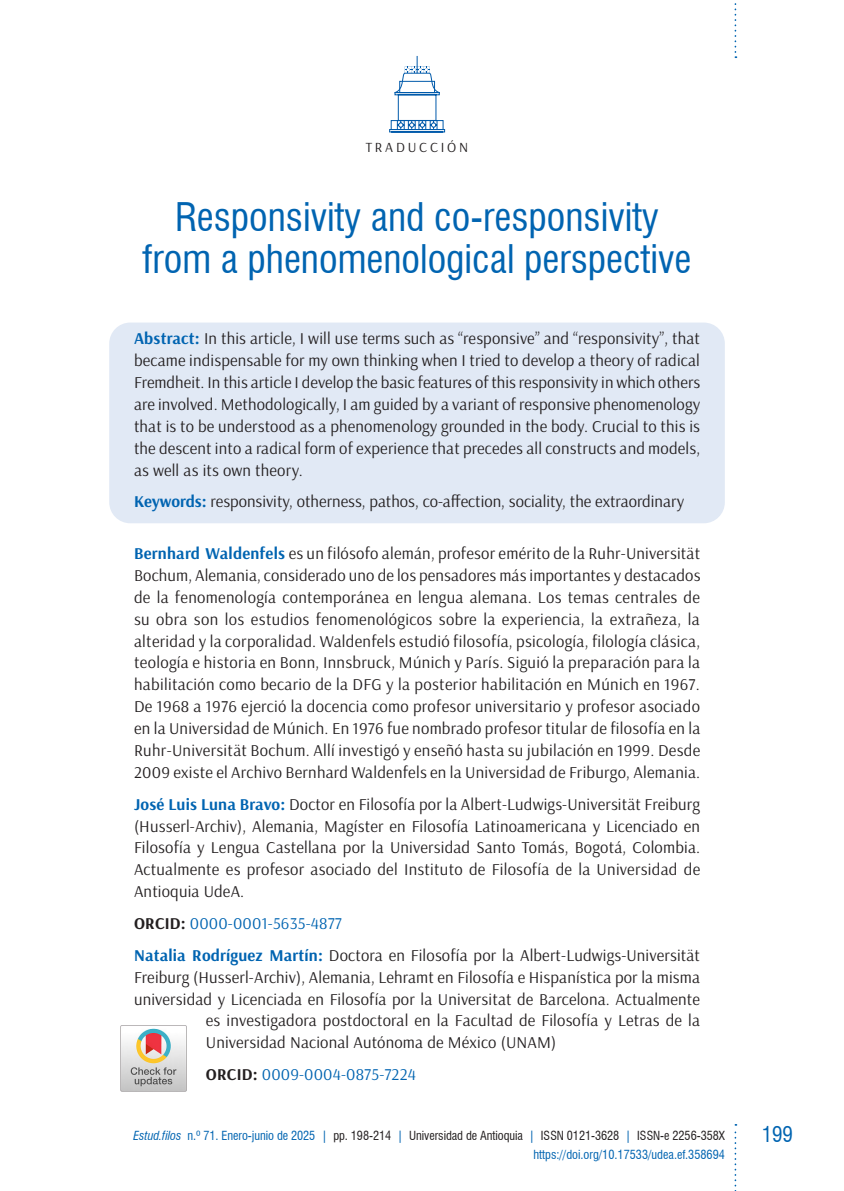
<style>
.page{position:relative;width:844px;height:1191px;background:#fff}
.page>*{position:absolute;margin:0;border:0;box-sizing:border-box;transform-origin:0 0}
._01_Titulo{font:condensed 38.5px/42px "Swiss 721 BT";color:#0164b1;text-align:center}
.t1{font:condensed 21px "Swiss 721 BT";color:#0164b1}
.Resumen{font:16.62px/21.9px "Arsenal";letter-spacing:.01em;color:#231f20;text-align:justify}
.Resumen-2{font:16.62px "Arsenal";letter-spacing:.01em;color:#0164b1}
.Separador{font:14px "Arsenal";letter-spacing:.2em;color:#231f20}
.t2{font:condensed 12.25px "Swiss 721 BT";letter-spacing:-.005em;color:#231f20}
.t3{font:condensed 12.25px "Swiss 721 BT";color:#0164b1}
.s1{font-weight:700;color:#0164b1}
.s2{font-weight:700;color:#231f20}
.s3{font-style:italic;color:#0164b1}
.s4{color:#0164b1}
</style>
<div class="page">
<svg style="left:734px;top:1124px;width:2px;height:67px"></svg>
<svg style="left:734px;top:3px;width:2px;height:55px"></svg>
<div style="left:109px;top:322px;width:615px;height:201px;background:#e1e9f5;border-radius:21px"></div>
<svg style="left:389px;top:56px;width:56px;height:76px"></svg>
<img style="left:121px;top:1026px;width:65px;height:65px">
<p class="Separador" style="left:365px;top:139px;width:104px">TRADUCCIÓN</p>
<p class="_01_Titulo" style="left:143px;top:196px;width:550px">Responsivity and co-responsivity from a phenomenological perspective</p>
<p class="Resumen" style="left:134px;top:328px;width:567px"><span class="s1">Abstract:</span> In this article, I will use terms such as “responsive” and “responsivity”, that became indispensable for my own thinking when I tried to develop a theory of radical Fremdheit. In this article I develop the basic features of this responsivity in which others are involved. Methodologically, I am guided by a variant of responsive phenomenology that is to be understood as a phenomenology grounded in the body. Crucial to this is the descent into a radical form of experience that precedes all constructs and models, as well as its own theory.</p>
<p class="Resumen" style="left:134px;top:491px;width:551px"><span class="s1">Keywords:</span> responsivity, otherness, pathos, co-affection, sociality, the extraordinary</p>
<p class="Resumen" style="left:134px;top:542px;width:568px"><span class="s1">Bernhard Waldenfels</span> es un filósofo alemán, profesor emérito de la Ruhr-Universität Bochum, Alemania, considerado uno de los pensadores más importantes y destacados de la fenomenología contemporánea en lengua alemana. Los temas centrales de su obra son los estudios fenomenológicos sobre la experiencia, la extrañeza, la alteridad y la corporalidad. Waldenfels estudió filosofía, psicología, filología clásica, teología e historia en Bonn, Innsbruck, Múnich y París. Siguió la preparación para la habilitación como becario de la DFG y la posterior habilitación en Múnich en 1967.<br>De 1968 a 1976 ejerció la docencia como profesor universitario y profesor asociado en la Universidad de Múnich. En 1976 fue nombrado profesor titular de filosofía en la Ruhr-Universität Bochum. Allí investigó y enseñó hasta su jubilación en 1999. Desde 2009 existe el Archivo Bernhard Waldenfels en la Universidad de Friburgo, Alemania.</p>
<p class="Resumen" style="left:134px;top:793px;width:567px"><span class="s1">José Luis Luna Bravo:</span> Doctor en Filosofía por la Albert-Ludwigs-Universität Freiburg (Husserl-Archiv), Alemania, Magíster en Filosofía Latinoamericana y Licenciado en Filosofía y Lengua Castellana por la Universidad Santo Tomás, Bogotá, Colombia.<br>Actualmente es profesor asociado del Instituto de Filosofía de la Universidad de Antioquia UdeA.</p>
<p class="Resumen-2" style="left:134px;top:913px;width:209px"><span class="s2">ORCID:</span> 0000-0001-5635-4877</p>
<p class="Resumen" style="left:134px;top:944px;width:567px"><span class="s1">Natalia Rodríguez Martín:</span> Doctora en Filosofía por la Albert-Ludwigs-Universität</p>
<p class="Resumen" style="left:134px;top:966px;width:567px">Freiburg (Husserl-Archiv), Alemania, Lehramt en Filosofía e Hispanística por la misma</p>
<p class="Resumen" style="left:134px;top:988px;width:567px">universidad y Licenciada en Filosofía por la Universitat de Barcelona. Actualmente</p>
<p class="Resumen" style="left:206px;top:1010px;width:495px">es investigadora postdoctoral en la Facultad de Filosofía y Letras de la</p>
<p class="Resumen" style="left:206px;top:1032px;width:352px">Universidad Nacional Autónoma de México (UNAM)</p>
<p class="Resumen-2" style="left:206px;top:1064px;width:211px"><span class="s2">ORCID:</span> 0009-0004-0875-7224</p>
<p class="t2" style="left:133px;top:1127px;width:592px"><span class="s3">Estud.filos</span> <span class="s4">n.º 71. Enero-junio de 2025 |</span> pp. 198-214 <span class="s4">|</span> Universidad de Antioquia <span class="s4">|</span> ISSN 0121-3628 <span class="s4">|</span> ISSN-e 2256-358X</p>
<p class="t1" style="left:761px;top:1122px;width:33px">199</p>
<p class="t3" style="left:533px;top:1147px;width:193px">https://doi.org/10.17533/udea.ef.358694</p>
</div>
